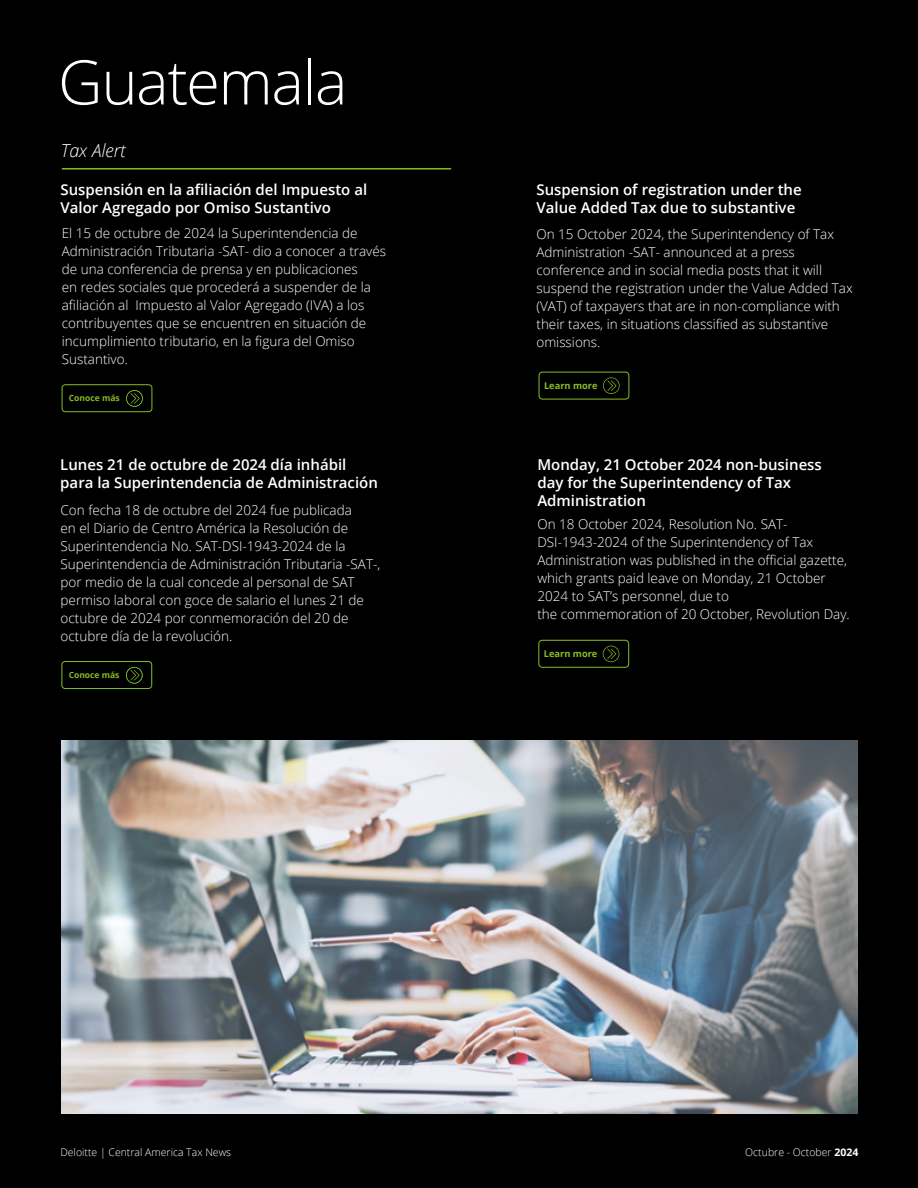
<style>
.page{position:relative;width:918px;height:1188px;background:#000}
.page>*{position:absolute;margin:0;border:0;box-sizing:border-box;transform-origin:0 0}
.t1{font:300 61.5px "Open Sans";letter-spacing:-.025em;color:#fff}
.t2{font:italic 300 18px "Open Sans";color:#fff}
.t3{font:600 15px/18px "Open Sans";color:#fff}
.t4{font:300 13.5px/18px "Open Sans";color:#fff}
.t5{font:300 10.5px "Open Sans";color:#fff}
.t6{font:700 9.3px "Open Sans";color:#8abd24}
.t7{font:700 8.55px "Open Sans";color:#86bc25}
.s1{font-weight:700}
</style>
<div class="page">
<img style="left:62px;top:741px;width:796px;height:373px">
<hr style="left:62px;top:168px;width:389px;height:2px;background:#86bc25">
<div style="left:62px;top:384px;width:90px;height:28px;border:1px solid #86bc25;border-radius:3px"></div>
<svg style="left:126px;top:390px;width:17px;height:17px"></svg>
<svg style="left:603px;top:377px;width:17px;height:17px"></svg>
<div style="left:539px;top:372px;width:90px;height:27px;border:1px solid #87bd26;border-radius:3px"></div>
<div style="left:62px;top:661px;width:90px;height:28px;border:1px solid #86bc25;border-radius:3px"></div>
<svg style="left:126px;top:667px;width:17px;height:17px"></svg>
<svg style="left:603px;top:646px;width:16px;height:16px"></svg>
<div style="left:538px;top:640px;width:91px;height:28px;border:1px solid #87bd26;border-radius:3px"></div>
<h1 class="t1" style="left:58px;top:40px;width:291px">Guatemala</h1>
<h2 class="t2" style="left:61px;top:138px;width:67px">Tax Alert</h2>
<p class="t3" style="left:60px;top:180px;width:308px">Suspensión en la afiliación del Impuesto al<br>Valor Agregado por Omiso Sustantivo</p>
<p class="t4" style="left:62px;top:224px;width:326px">El 15 de octubre de 2024 la Superintendencia de Administración Tributaria -SAT- dio a conocer a través de una conferencia de prensa y en publicaciones<br>en redes sociales que procederá a suspender de la afiliación al Impuesto al Valor Agregado (IVA) a los contribuyentes que se encuentren en situación de incumplimiento tributario, en la figura del Omiso Sustantivo.</p>
<p class="t4" style="left:536px;top:225px;width:318px">On 15 October 2024, the Superintendency of Tax Administration -SAT- announced at a press conference and in social media posts that it will suspend the registration under the Value Added Tax (VAT) of taxpayers that are in non-compliance with their taxes, in situations classified as substantive omissions.</p>
<p class="t3" style="left:536px;top:180px;width:267px">Suspension of registration under the<br>Value Added Tax due to substantive</p>
<p class="t7" style="left:69px;top:392px;width:52px">Conoce más</p>
<p class="t3" style="left:60px;top:455px;width:319px">Lunes 21 de octubre de 2024 día inhábil para la Superintendencia de Administración</p>
<p class="t4" style="left:61px;top:501px;width:321px">Con fecha 18 de octubre del 2024 fue publicada<br>en el Diario de Centro América la Resolución de Superintendencia No. SAT-DSI-1943-2024 de la Superintendencia de Administración Tributaria -SAT-, por medio de la cual concede al personal de SAT permiso laboral con goce de salario el lunes 21 de octubre de 2024 por conmemoración del 20 de octubre día de la revolución.</p>
<p class="t7" style="left:69px;top:669px;width:52px">Conoce más</p>
<p class="t6" style="left:544px;top:379px;width:55px">Learn more</p>
<p class="t3" style="left:537px;top:455px;width:286px">Monday, 21 October 2024 non-business day for the Superintendency of Tax<br>Administration</p>
<p class="t4" style="left:537px;top:514px;width:314px">On 18 October 2024, Resolution No. SAT-DSI-1943-2024 of the Superintendency of Tax Administration was published in the official gazette, which grants paid leave on Monday, 21 October 2024 to SAT’s personnel, due to<br>the commemoration of 20 October, Revolution Day.</p>
<p class="t6" style="left:544px;top:647px;width:55px">Learn more</p>
<p class="t5" style="left:60px;top:1145px;width:172px">Deloitte | Central America Tax News</p>
<p class="t5" style="left:745px;top:1145px;width:115px">Octubre - October <span class="s1">2024</span></p>
</div>
